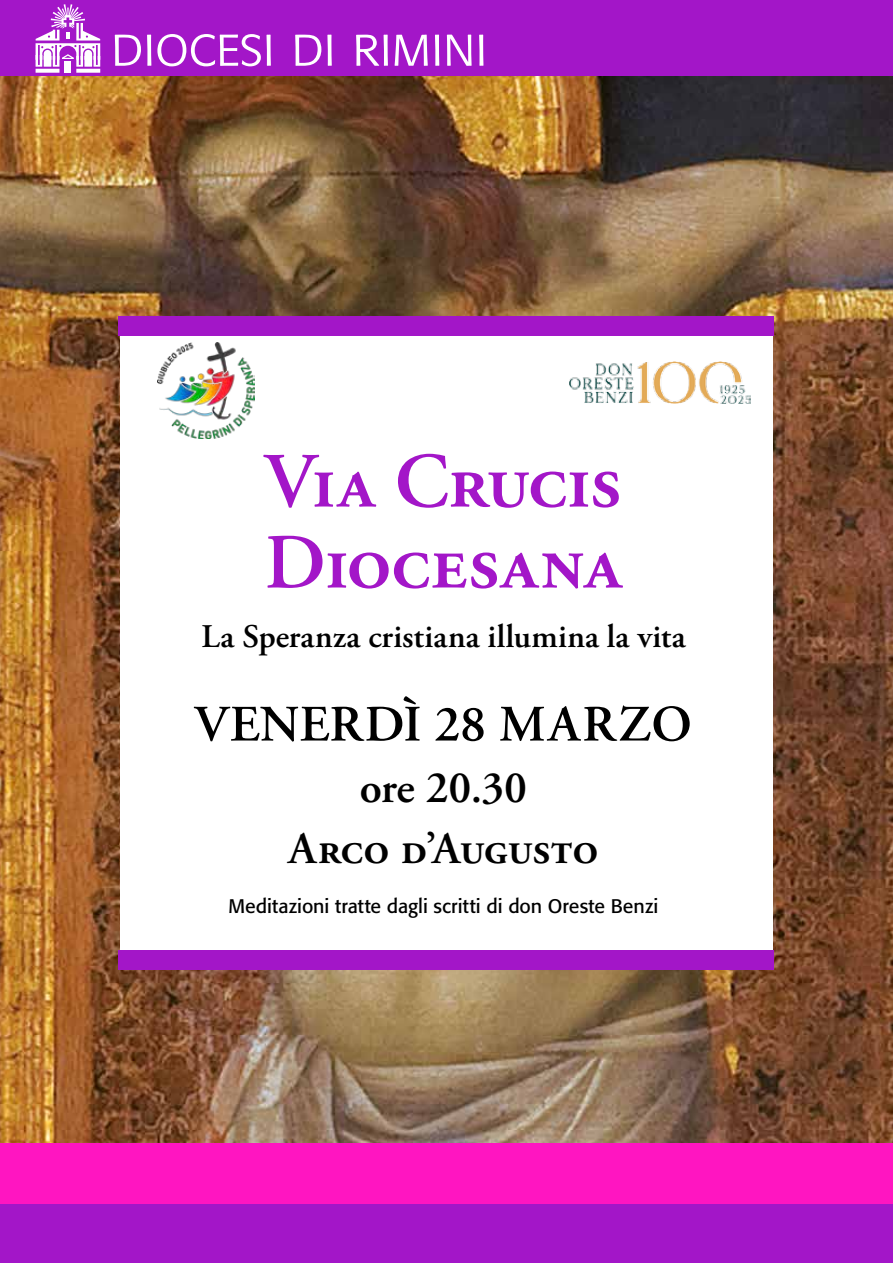
<style>
.page{position:relative;width:893px;height:1263px;background:#fff}
.page>*{position:absolute;margin:0;border:0;box-sizing:border-box;transform-origin:0 0}
.t1{font:600 78px/81px "Adobe Garamond Pro";letter-spacing:-.01em;color:#a316c8}
.t2{font:600 51px "Adobe Garamond Pro";letter-spacing:.01em;color:#000}
.t3{font:600 45px/61.2px "Adobe Garamond Pro";letter-spacing:-.01em;color:#000;text-align:center}
.t4{font:600 33px "Adobe Garamond Pro";color:#000}
.t5{font:19.5px "Formata";color:#000}
</style>
<div class="page">
<img style="left:0;top:75px;width:893px;height:1068px">
<div style="left:120px;top:326px;width:653px;height:634px;background:#fff"></div>
<div style="left:118px;top:316px;width:656px;height:20px;background:#a316c8"></div>
<div style="left:118px;top:950px;width:656px;height:20px;background:#a316c8"></div>
<div style="left:0;top:0;width:893px;height:75px;background:#a316c8"></div>
<div style="left:0;top:1203px;width:893px;height:60px;background:#a316c8"></div>
<div style="left:0;top:1143px;width:893px;height:60px;background:#ff15c1"></div>
<svg style="left:115px;top:35px;width:26px;height:31px"></svg>
<svg style="left:147px;top:35px;width:4px;height:31px"></svg>
<svg style="left:157px;top:34px;width:114px;height:32px"></svg>
<svg style="left:295px;top:35px;width:26px;height:31px"></svg>
<svg style="left:327px;top:35px;width:5px;height:31px"></svg>
<svg style="left:356px;top:35px;width:32px;height:31px"></svg>
<svg style="left:395px;top:35px;width:33px;height:31px"></svg>
<svg style="left:435px;top:35px;width:4px;height:31px"></svg>
<svg style="left:447px;top:35px;width:25px;height:31px"></svg>
<svg style="left:479px;top:35px;width:4px;height:31px"></svg>
<svg style="left:36px;top:4px;width:64px;height:69px"></svg>
<img style="left:157px;top:342px;width:98px;height:97px">
<img style="left:570px;top:361px;width:181px;height:42px">
<h1 class="t1" style="left:265px;top:442px;width:359px">Via Crucis<br>Diocesana</h1>
<h3 class="t4" style="left:201px;top:617px;width:486px">La Speranza cristiana illumina la vita</h3>
<h2 class="t2" style="left:195px;top:695px;width:499px">VENERDì 28 marzo</h2>
<h3 class="t3" style="left:288px;top:758px;width:311px">ore 20.30<br>Arco d’Augusto</h3>
<p class="t5" style="left:228px;top:894px;width:431px">Meditazioni tratte dagli scritti di don Oreste Benzi</p>
</div>
